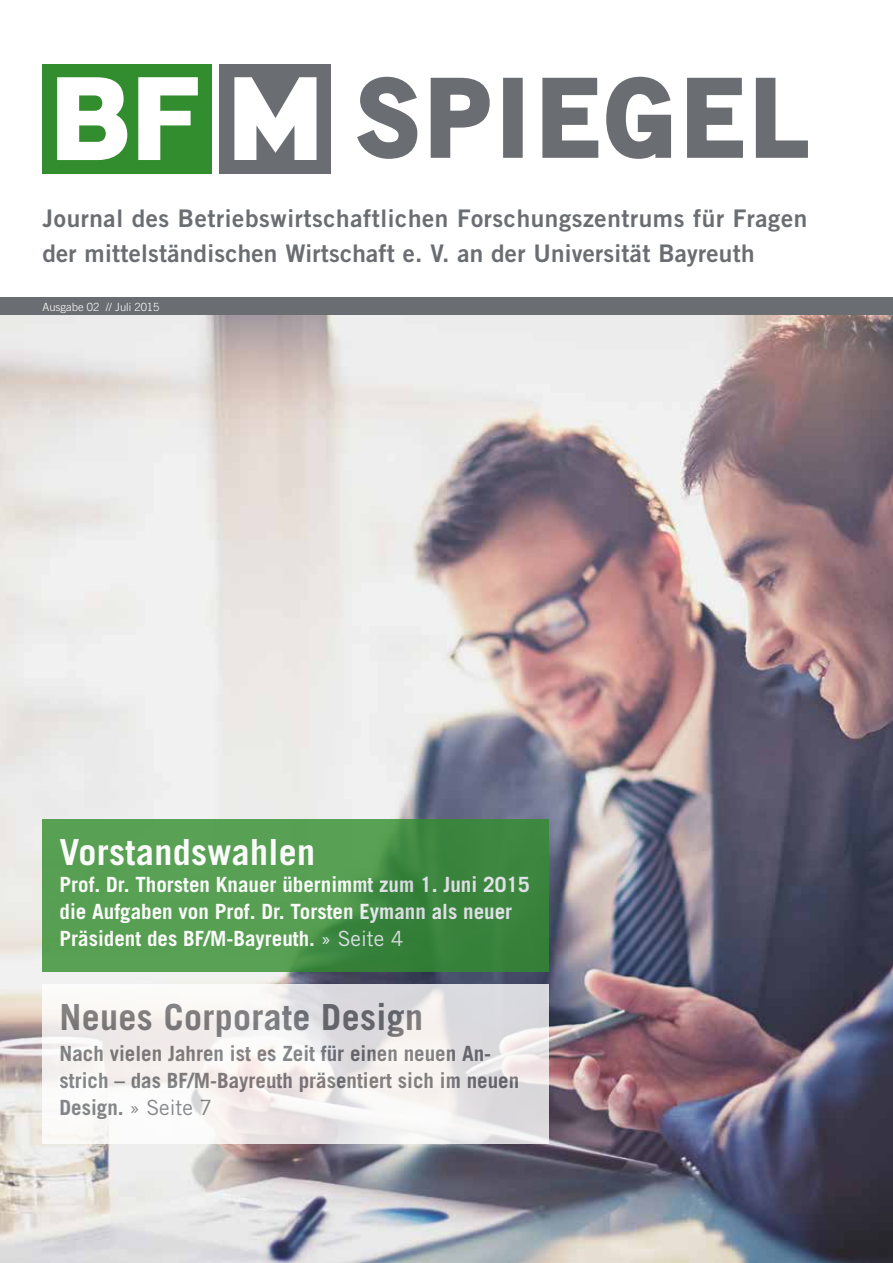
<style>
.page{position:relative;width:893px;height:1263px;background:#fff}
.page>*{position:absolute;margin:0;border:0;box-sizing:border-box;transform-origin:0 0}
.t1{font:700 36px "Trade Gothic";letter-spacing:.01em;color:#6a6d71}
.t2{font:700 36px "Trade Gothic";letter-spacing:.01em;color:#fff}
.t3{font:24.3px/35.1px "Trade Gothic Bold Two";letter-spacing:.025em;color:#6a6d71}
.t4{font:700 21px/27px "Trade Gothic";color:#fff}
.t5{font:700 21px/27px "Trade Gothic";color:#6a6d71}
.t6{font:300 11.25px "Trade Gothic";color:#fff}
.s1{font-weight:400}
</style>
<div class="page">
<div style="left:0;top:298px;width:893px;height:18px;background:#6a6d71"></div>
<img style="left:0;top:316px;width:893px;height:947px">
<svg style="left:43px;top:820px;width:506px;height:152px;background:#4b954a"></svg>
<svg style="left:43px;top:985px;width:506px;height:159px"></svg>
<div style="left:220px;top:64px;width:111px;height:109px;background:#6a6d71"></div>
<div style="left:43px;top:64px;width:169px;height:109px;background:#328d2e"></div>
<svg style="left:138px;top:77px;width:60px;height:83px"></svg>
<svg style="left:234px;top:77px;width:82px;height:83px"></svg>
<svg style="left:57px;top:77px;width:70px;height:83px"></svg>
<svg style="left:357px;top:76px;width:451px;height:83px"></svg>
<p class="t3" style="left:43px;top:200px;width:766px">Journal des Betriebswirtschaftlichen Forschungszentrums für Fragen der mittelständischen Wirtschaft e. V. an der Universität Bayreuth</p>
<p class="t6" style="left:43px;top:300px;width:118px">Ausgabe 02 // Juli 2015</p>
<h1 class="t2" style="left:60px;top:830px;width:257px">Vorstandswahlen</h1>
<p class="t4" style="left:60px;top:870px;width:472px">Prof. Dr. Thorsten Knauer übernimmt zum 1. Juni 2015 die Aufgaben von Prof. Dr. Torsten Eymann als neuer<br>Präsident des BF/M-Bayreuth. <span class="s1">» Seite 4</span></p>
<h1 class="t1" style="left:60px;top:995px;width:365px">Neues Corporate Design</h1>
<p class="t5" style="left:60px;top:1039px;width:461px">Nach vielen Jahren ist es Zeit für einen neuen An&shy;strich – das BF/M-Bayreuth präsentiert sich im neuen<br>Design. <span class="s1">» Seite 7</span></p>
</div>
